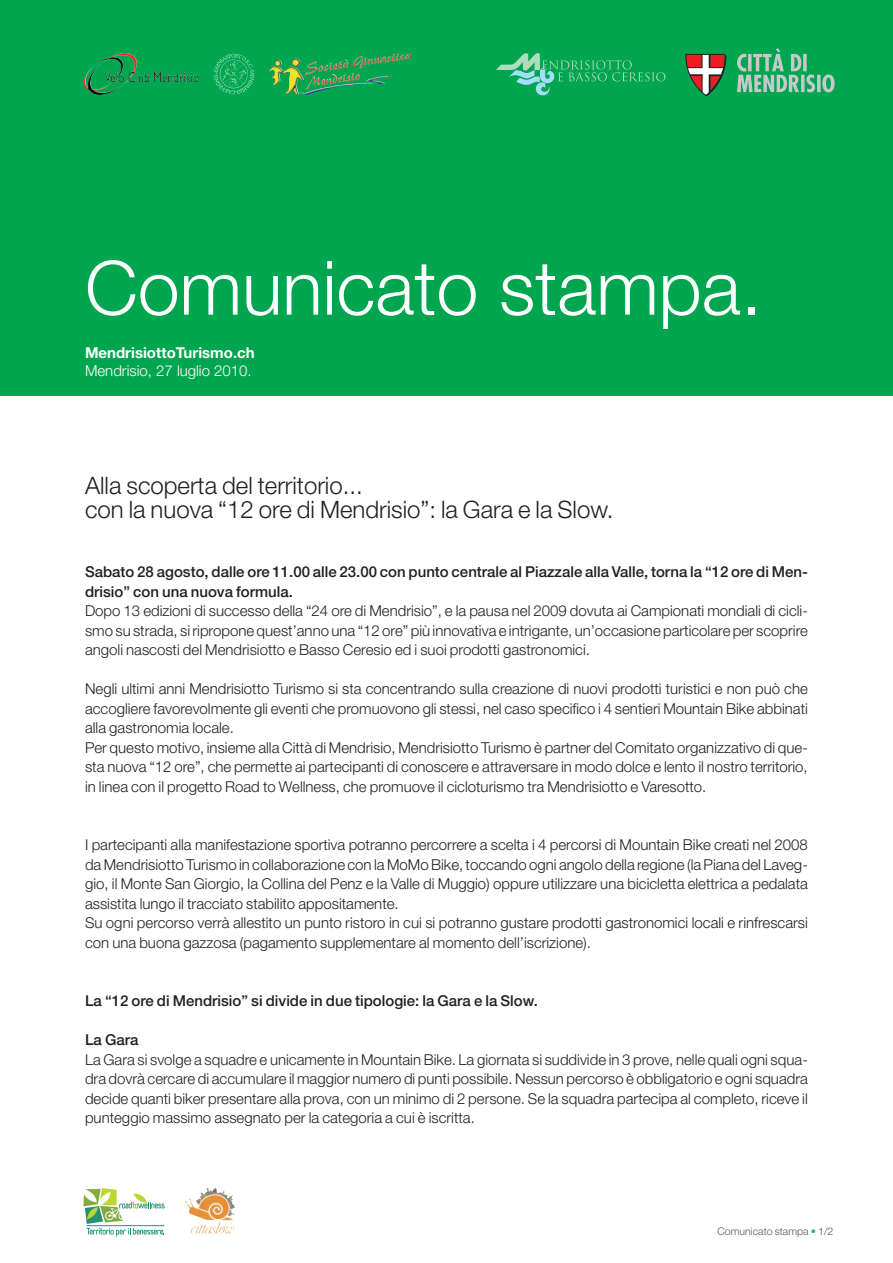
<style>
.page{position:relative;width:893px;height:1263px;background:#fff}
.page>*{position:absolute;margin:0;border:0;box-sizing:border-box;transform-origin:0 0}
.t1{font:300 75px "Helvetica Neue";color:#fff}
.Stile_di_paragrafo_1{font:300 24px "Helvetica Neue";color:#231f20}
.Stile_di_paragrafo_1-2{font:300 15px/19.5px "Helvetica Neue";color:#231f20;text-align:justify}
.Stile_di_paragrafo_1-3{font:500 15px/19.5px "Helvetica Neue";color:#231f20}
.t2{font:300 15px "Helvetica Neue";color:#fff}
.t3{font:700 15px "Helvetica Neue";color:#fff}
.Stile_di_paragrafo_1-4{font:300 10.5px "Helvetica Neue";color:#57585a}
.s1{color:#1eb26a}
</style>
<div class="page">
<div style="left:0;top:0;width:893px;height:395px;background:#00a54f"></div>
<img style="left:391px;top:53px;width:20px;height:8px">
<svg style="left:496px;top:53px;width:169px;height:42px"></svg>
<svg style="left:737px;top:48px;width:98px;height:44px"></svg>
<svg style="left:685px;top:54px;width:42px;height:43px"></svg>
<img style="left:96px;top:53px;width:28px;height:11px">
<img style="left:225px;top:54px;width:17px;height:5px">
<svg style="left:83px;top:1188px;width:82px;height:48px"></svg>
<hr style="left:87px;top:1225px;width:77px;height:1px;background:#249375">
<svg style="left:200px;top:1188px;width:7px;height:10px"></svg>
<p class="t1" style="left:85px;top:242px;width:678px">Comunicato stampa.</p>
<p class="t3" style="left:85px;top:344px;width:171px">MendrisiottoTurismo.ch</p>
<p class="t2" style="left:85px;top:362px;width:168px">Mendrisio, 27 luglio 2010.</p>
<p class="Stile_di_paragrafo_1" style="left:85px;top:471px;width:279px">Alla scoperta del territorio...</p>
<p class="Stile_di_paragrafo_1" style="left:85px;top:495px;width:530px">con la nuova “12 ore di Mendrisio”: la Gara e la Slow.</p>
<p class="Stile_di_paragrafo_1-3" style="left:85px;top:562px;width:724px">Sabato 28 agosto, dalle ore 11.00 alle 23.00 con punto centrale al Piazzale alla Valle, torna la “12 ore di Men&shy;drisio” con una nuova formula.</p>
<p class="Stile_di_paragrafo_1-2" style="left:85px;top:601px;width:724px">Dopo 13 edizioni di successo della “24 ore di Mendrisio”, e la pausa nel 2009 dovuta ai Campionati mondiali di cicli&shy;smo su strada, si ripropone quest’anno una “12 ore” più innovativa e intrigante, un’occasione particolare per scoprire angoli nascosti del Mendrisiotto e Basso Ceresio ed i suoi prodotti gastronomici.</p>
<p class="Stile_di_paragrafo_1-2" style="left:85px;top:679px;width:724px">Negli ultimi anni Mendrisiotto Turismo si sta concentrando sulla creazione di nuovi prodotti turistici e non può che accogliere favorevolmente gli eventi che promuovono gli stessi, nel caso specifico i 4 sentieri Mountain Bike abbinati alla gastronomia locale.</p>
<p class="Stile_di_paragrafo_1-2" style="left:85px;top:737px;width:724px">Per questo motivo, insieme alla Città di Mendrisio, Mendrisiotto Turismo è partner del Comitato organizzativo di que&shy;sta nuova “12 ore”, che permette ai partecipanti di conoscere e attraversare in modo dolce e lento il nostro territorio, in linea con il progetto Road to Wellness, che promuove il cicloturismo tra Mendrisiotto e Varesotto.</p>
<p class="Stile_di_paragrafo_1-2" style="left:85px;top:835px;width:724px">I partecipanti alla manifestazione sportiva potranno percorrere a scelta i 4 percorsi di Mountain Bike creati nel 2008 da Mendrisiotto Turismo in collaborazione con la MoMo Bike, toccando ogni angolo della regione (la Piana del Laveg&shy;gio, il Monte San Giorgio, la Collina del Penz e la Valle di Muggio) oppure utilizzare una bicicletta elettrica a pedalata assistita lungo il tracciato stabilito appositamente.</p>
<p class="Stile_di_paragrafo_1-2" style="left:85px;top:913px;width:724px">Su ogni percorso verrà allestito un punto ristoro in cui si potranno gustare prodotti gastronomici locali e rinfrescarsi con una buona gazzosa (pagamento supplementare al momento dell’iscrizione).</p>
<p class="Stile_di_paragrafo_1-3" style="left:85px;top:991px;width:454px">La “12 ore di Mendrisio” si divide in due tipologie: la Gara e la Slow.</p>
<p class="Stile_di_paragrafo_1-3" style="left:85px;top:1030px;width:55px">La Gara</p>
<p class="Stile_di_paragrafo_1-2" style="left:85px;top:1049px;width:724px">La Gara si svolge a squadre e unicamente in Mountain Bike. La giornata si suddivide in 3 prove, nelle quali ogni squa&shy;dra dovrà cercare di accumulare il maggior numero di punti possibile. Nessun percorso è obbligatorio e ogni squadra decide quanti biker presentare alla prova, con un minimo di 2 persone. Se la squadra partecipa al completo, riceve il punteggio massimo assegnato per la categoria a cui è iscritta.</p>
<p class="Stile_di_paragrafo_1-4" style="left:718px;top:1225px;width:117px">Comunicato stampa <span class="s1">•</span> 1/2</p>
</div>
